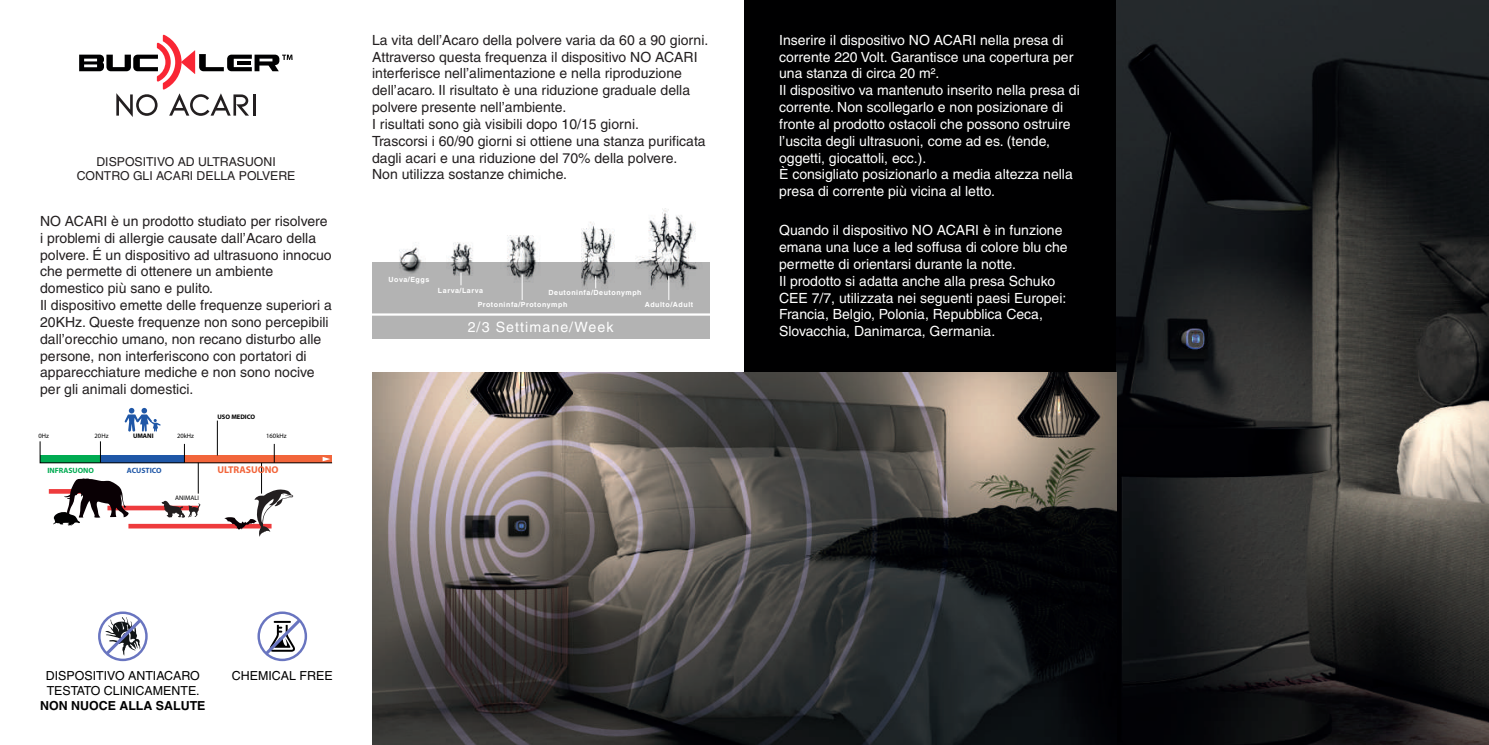
<style>
.page{position:relative;width:1489px;height:745px;background:#fff}
.page>*{position:absolute;margin:0;border:0;box-sizing:border-box;transform-origin:0 0}
.t1{font:14.17px "Helvetica";letter-spacing:.075em;color:#fff}
.t2{font:14px/16.8px "Helvetica";color:#231f20}
.t3{font:14px/16.8px "Helvetica";color:#fff}
.t4{font:12.42px/14.9px "Helvetica";color:#000001}
.t5{font:700 12.42px "Helvetica";color:#000001}
.t6{font:12.25px/14.7px "Helvetica";color:#231f20;text-align:center}
.t7{font:700 9.8px "Myriad Pro";color:#f2653b}
.t8{font:700 7.7px "Myriad Pro";color:#00ab52}
.t9{font:700 7.7px "Myriad Pro";color:#1f57a7}
.t10{font:700 7.17px/14px "Helvetica";letter-spacing:.075em;color:#fff}
.t11{font:6.48px "Myriad Pro";color:#000001}
.t12{font:700 6.48px "Myriad Pro";color:#000001}
</style>
<div class="page">
<div style="left:744px;top:0;width:372px;height:372px;background:#000001"></div>
<img style="left:1116px;top:0;width:372px;height:744px">
<img style="left:372px;top:372px;width:744px;height:372px">
<img style="left:399px;top:208px;width:297px;height:54px">
<svg style="left:372px;top:262px;width:338px;height:76px;background:#adadae"></svg>
<hr style="left:366px;top:313px;width:350px;height:2px;background:#fff">
<svg style="left:460px;top:272px;width:1px;height:13px"></svg>
<svg style="left:595px;top:275px;width:1px;height:13px"></svg>
<svg style="left:522px;top:274px;width:1px;height:26px"></svg>
<svg style="left:668px;top:275px;width:1px;height:25px"></svg>
<div style="left:107px;top:505px;width:91px;height:5px;background:#ee3b3d"></div>
<div style="left:128px;top:523px;width:143px;height:5px;background:#ee3b3d"></div>
<svg style="left:49px;top:489px;width:4px;height:4px"></svg>
<hr style="left:217px;top:420px;width:1px;height:35px;background:#000001">
<hr style="left:198px;top:462px;width:1px;height:31px;background:#000001">
<svg style="left:124px;top:407px;width:37px;height:24px"></svg>
<svg style="left:162px;top:500px;width:38px;height:18px"></svg>
<hr style="left:261px;top:462px;width:1px;height:31px;background:#000001">
<svg style="left:53px;top:478px;width:76px;height:48px"></svg>
<svg style="left:224px;top:489px;width:69px;height:47px"></svg>
<svg style="left:40px;top:440px;width:292px;height:23px"></svg>
<svg style="left:79px;top:35px;width:213px;height:82px"></svg>
<svg style="left:98px;top:611px;width:50px;height:49px"></svg>
<svg style="left:257px;top:611px;width:50px;height:49px"></svg>
<p class="t6" style="left:77px;top:154px;width:220px">DISPOSITIVO AD ULTRASUONI<br>CONTRO GLI ACARI DELLA POLVERE</p>
<p class="t2" style="left:40px;top:212px;width:293px">NO ACARI è un prodotto studiato per risolvere i problemi di allergie causate dall’Acaro della polvere. É un dispositivo ad ultrasuono innocuo che permette di ottenere un ambiente domestico più sano e pulito.<br>Il dispositivo emette delle frequenze superiori a 20KHz. Queste frequenze non sono percepibili dall’orecchio umano, non recano disturbo alle persone, non interferiscono con portatori di apparecchiature mediche e non sono nocive per gli animali domestici.</p>
<p class="t12" style="left:217px;top:412px;width:39px">USO MEDICO</p>
<p class="t11" style="left:38px;top:431px;width:12px">0Hz</p>
<p class="t11" style="left:95px;top:431px;width:15px">20Hz</p>
<p class="t11" style="left:177px;top:431px;width:18px">20kHz</p>
<p class="t11" style="left:266px;top:431px;width:22px">160kHz</p>
<p class="t8" style="left:47px;top:465px;width:48px">INFRASUONO</p>
<p class="t9" style="left:127px;top:465px;width:36px">ACUSTICO</p>
<p class="t12" style="left:133px;top:431px;width:22px">UMANI</p>
<p class="t7" style="left:217px;top:463px;width:63px">ULTRASUONO</p>
<p class="t11" style="left:175px;top:493px;width:25px">ANIMALI</p>
<p class="t2" style="left:372px;top:31px;width:338px">La vita dell’Acaro della polvere varia da 60 a 90 giorni.<br>Attraverso questa frequenza il dispositivo NO ACARI interferisce nell’alimentazione e nella riproduzione dell’acaro. Il risultato è una riduzione graduale della polvere presente nell’ambiente.<br>I risultati sono già visibili dopo 10/15 giorni.<br>Trascorsi i 60/90 giorni si ottiene una stanza purificata dagli acari e una riduzione del 70% della polvere.<br>Non utilizza sostanze chimiche.</p>
<p class="t10" style="left:388px;top:272px;width:42px">Uova/Eggs</p>
<p class="t10" style="left:477px;top:283px;width:91px;text-indent:-40px">Larva/Larva<br>Protoninfa/Protonymph</p>
<p class="t10" style="left:548px;top:285px;width:95px">Deutoninfa/Deutonymph</p>
<p class="t10" style="left:644px;top:297px;width:50px">Adulto/Adult</p>
<p class="t1" style="left:467px;top:318px;width:147px">2/3 Settimane/Week</p>
<p class="t4" style="left:46px;top:667px;width:155px">DISPOSITIVO ANTIACARO<br>TESTATO CLINICAMENTE.</p>
<p class="t5" style="left:40px;top:697px;width:167px">NON NUOCE ALLA SALUTE</p>
<p class="t4" style="left:232px;top:667px;width:102px">CHEMICAL FREE</p>
<p class="t3" style="left:779px;top:31px;width:302px">Inserire il dispositivo NO ACARI nella presa di corrente 220 Volt. Garantisce una copertura per una stanza di circa 20 m².<br>Il dispositivo va mantenuto inserito nella presa di corrente. Non scollegarlo e non posizionare di fronte al prodotto ostacoli che possono ostruire l’uscita degli ultrasuoni, come ad es. (tende, oggetti, giocattoli, ecc.).<br>È consigliato posizionarlo a media altezza nella presa di corrente più vicina al letto.</p>
<p class="t3" style="left:779px;top:222px;width:290px">Quando il dispositivo NO ACARI è in funzione emana una luce a led soffusa di colore blu che permette di orientarsi durante la notte.<br>Il prodotto si adatta anche alla presa Schuko CEE 7/7, utilizzata nei seguenti paesi Europei:<br>Francia, Belgio, Polonia, Repubblica Ceca, Slovacchia, Danimarca, Germania.</p>
</div>
